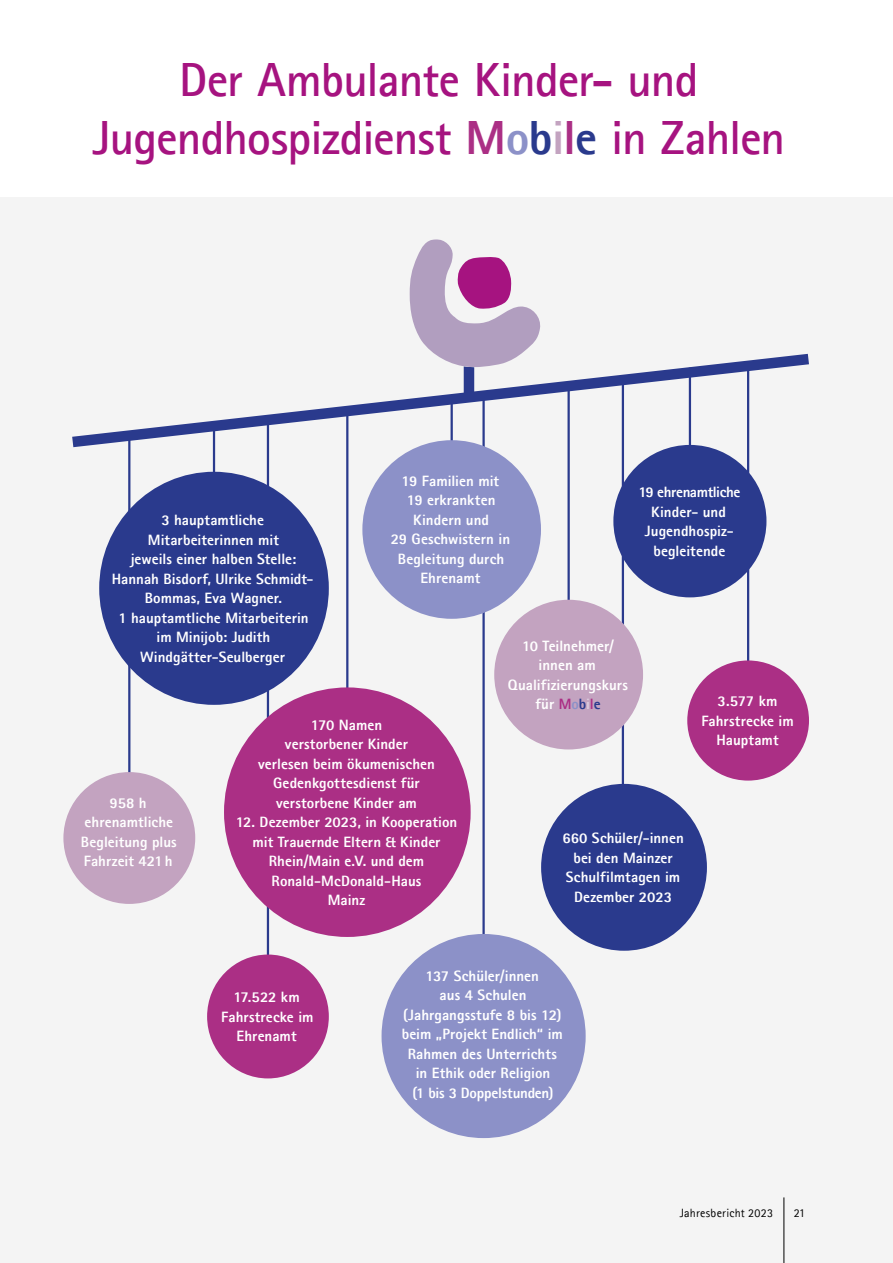
<style>
.page{position:relative;width:893px;height:1263px;background:#fff}
.page>*{position:absolute;margin:0;border:0;box-sizing:border-box;transform-origin:0 0}
.t1{font:700 48px/57.6px "Agfa Rotis Sans Serif";letter-spacing:-.02em;color:#a61380;text-align:center}
.t2{font:800 15px/19.5px "Agfa Rotis Sans Serif";color:#fff;text-align:center}
.t3{font:12px "Agfa Rotis Sans Serif";letter-spacing:.02em;color:#000}
.s1{font-weight:800;color:#ab2f85}
.s2{font-weight:800;color:#8c91c8}
.s3{font-weight:800;color:#2a3a8d}
.s4{font-weight:800;color:#c3a3c0}
.s5{color:#ab2f85}
.s6{color:#8c91c8}
.s7{color:#2a3a8d}
.s8{color:#dfcfe0}
</style>
<div class="page">
<div style="left:0;top:198px;width:893px;height:1065px;background:#f4f4f4"></div>
<hr style="left:784px;top:1197px;width:1px;height:66px;background:#000">
<hr style="left:128px;top:435px;width:2px;height:395px;background:#2a3a8d">
<div style="left:63px;top:772px;width:132px;height:132px;background:#c3a3c0;border-radius:50%"></div>
<svg style="left:409px;top:239px;width:132px;height:108px"></svg>
<svg style="left:72px;top:347px;width:737px;height:107px"></svg>
<hr style="left:267px;top:424px;width:2px;height:534px;background:#2a3a8d">
<div style="left:207px;top:954px;width:122px;height:124px;background:#ab2f85;border-radius:50%"></div>
<hr style="left:747px;top:364px;width:2px;height:301px;background:#2a3a8d">
<div style="left:687px;top:660px;width:122px;height:120px;background:#ab2f85;border-radius:50%"></div>
<hr style="left:213px;top:428px;width:2px;height:63px;background:#2a3a8d">
<div style="left:99px;top:472px;width:230px;height:233px;background:#2a3a8d;border-radius:50%"></div>
<hr style="left:482px;top:399px;width:3px;height:547px;background:#2a3a8d">
<div style="left:382px;top:934px;width:204px;height:204px;background:#8c91c8;border-radius:50%"></div>
<hr style="left:451px;top:399px;width:2px;height:72px;background:#2a3a8d">
<div style="left:362px;top:440px;width:179px;height:179px;background:#8c91c8;border-radius:50%"></div>
<hr style="left:346px;top:414px;width:2px;height:283px;background:#2a3a8d">
<div style="left:224px;top:687px;width:247px;height:250px;background:#ab2f85;border-radius:50%"></div>
<hr style="left:622px;top:382px;width:2px;height:448px;background:#2a3a8d">
<div style="left:541px;top:784px;width:166px;height:167px;background:#2a3a8d;border-radius:50%"></div>
<hr style="left:689px;top:368px;width:2px;height:86px;background:#2a3a8d">
<div style="left:613px;top:445px;width:153px;height:152px;background:#2a3a8d;border-radius:50%"></div>
<hr style="left:567px;top:382px;width:3px;height:278px;background:#2a3a8d">
<div style="left:494px;top:600px;width:149px;height:149px;background:#c3a3c0;border-radius:50%"></div>
<h1 class="t1" style="left:93px;top:51px;width:694px">Der Ambulante Kinder- und<br>Jugendhospizdienst <span class="s1">M</span><span class="s2">o</span><span class="s3">b</span><span class="s4">i</span><span class="s1">l</span><span class="s3">e</span> in Zahlen</h1>
<p class="t2" style="left:391px;top:471px;width:121px">19 Familien mit<br>19 erkrankten<br>Kindern und<br>29 Geschwistern in<br>Begleitung durch<br>Ehrenamt</p>
<p class="t2" style="left:638px;top:482px;width:104px">19 ehrenamtliche<br>Kinder- und<br>Jugendhospiz&shy;begleitende</p>
<p class="t2" style="left:112px;top:510px;width:203px">3 hauptamtliche<br>Mitarbeiterinnen mit<br>jeweils einer halben Stelle:<br>Hannah Bisdorf, Ulrike Schmidt-<br>Bommas, Eva Wagner.<br>1 hauptamtliche Mitarbeiterin im Minijob: Judith<br>Windgätter-Seulberger</p>
<p class="t2" style="left:508px;top:635px;width:121px">10 Teilnehmer/ innen am<br>Qualifizierungskurs für <span class="s5">M</span><span class="s6">o</span><span class="s7">b</span><span class="s8">i</span><span class="s5">l</span><span class="s7">e</span></p>
<p class="t2" style="left:701px;top:691px;width:94px">3.577 km<br>Fahrstrecke im<br>Hauptamt</p>
<p class="t2" style="left:258px;top:715px;width:178px">170 Namen<br>verstorbener Kinder verlesen beim ökumenischen<br>Gedenkgottesdienst für verstorbene Kinder am</p>
<p class="t2" style="left:236px;top:812px;width:223px">12. Dezember 2023, in Kooperation mit Trauernde Eltern &amp; Kinder<br>Rhein/Main e.V. und dem<br>Ronald-McDonald-Haus<br>Mainz</p>
<p class="t2" style="left:81px;top:793px;width:97px">958 h ehrenamtliche<br>Begleitung plus<br>Fahrzeit 421h</p>
<p class="t2" style="left:562px;top:828px;width:123px">660 Schüler/-innen bei den Mainzer<br>Schulfilmtagen im<br>Dezember 2023</p>
<p class="t2" style="left:221px;top:987px;width:94px">17.522 km<br>Fahrstrecke im<br>Ehrenamt</p>
<p class="t2" style="left:402px;top:966px;width:163px">137 Schüler/innen<br>aus 4 Schulen (Jahrgangsstufe 8 bis 12) beim „Projekt Endlich“ im<br>Rahmen des Unterrichts in Ethik oder Religion<br>(1 bis 3 Doppelstunden)</p>
<p class="t3" style="left:680px;top:1206px;width:95px">Jahresbericht 2023</p>
<p class="t3" style="left:794px;top:1206px;width:13px">21</p>
</div>
